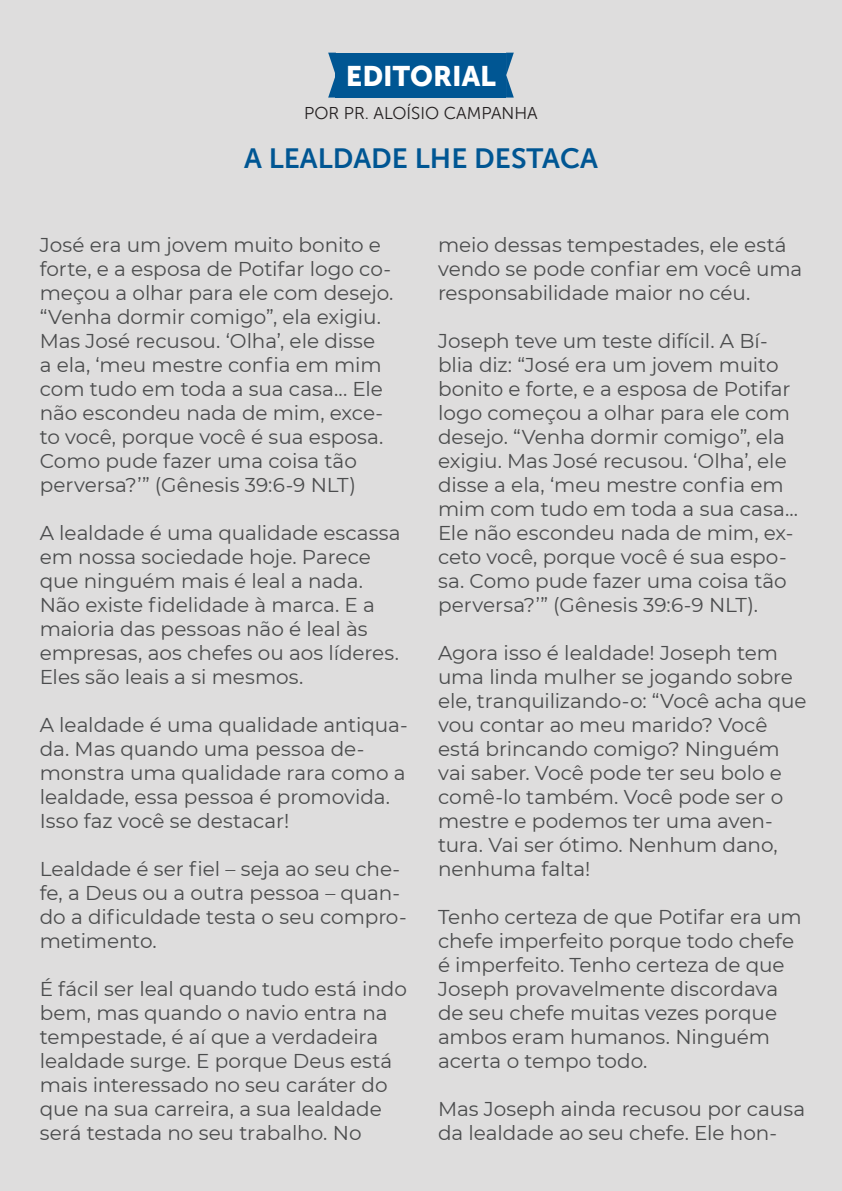
<style>
.page{position:relative;width:842px;height:1191px;background:#dedddd}
.page>*{position:absolute;margin:0;border:0;box-sizing:border-box;transform-origin:0 0}
.t_Editorial{font:28px "Museo Sans 700";color:#005693}
.cx_editorial{font:28px "Museo Sans 900";color:#fff}
.Texto{font:20px/24px "Montserrat";letter-spacing:-.005em;color:#4b4c4d}
.t1{font:17px "Museo Sans 300";color:#231f20}
</style>
<div class="page">
<div style="left:336px;top:53px;width:170px;height:45px;background:#005693"></div>
<svg style="left:328px;top:53px;width:8px;height:45px"></svg>
<svg style="left:506px;top:53px;width:8px;height:45px"></svg>
<p class="cx_editorial" style="left:346px;top:60px;width:152px">EDITORIAL</p>
<p class="t1" style="left:304px;top:104px;width:235px">POR PR. ALOÍSIO CAMPANHA</p>
<p class="t_Editorial" style="left:244px;top:143px;width:355px">A LEALDADE LHE DESTACA</p>
<p class="Texto" style="left:40px;top:232px;width:355px">José era um jovem muito bonito e forte, e a esposa de Potifar logo co&shy;meçou a olhar para ele com desejo. “Venha dormir comigo”, ela exigiu.<br>Mas José recusou. ‘Olha’, ele disse<br>a ela, ‘meu mestre confia em mim com tudo em toda a sua casa... Ele não escondeu nada de mim, exce&shy;to você, porque você é sua esposa.<br>Como pude fazer uma coisa tão perversa?’” (Gênesis 39:6-9 NLT)</p>
<p class="Texto" style="left:40px;top:520px;width:363px">A lealdade é uma qualidade escassa em nossa sociedade hoje. Parece que ninguém mais é leal a nada.<br>Não existe fidelidade à marca. E a maioria das pessoas não é leal às empresas, aos chefes ou aos líderes.<br>Eles são leais a si mesmos.</p>
<p class="Texto" style="left:40px;top:712px;width:369px">A lealdade é uma qualidade antiqua&shy;da. Mas quando uma pessoa de&shy;monstra uma qualidade rara como a lealdade, essa pessoa é promovida.<br>Isso faz você se destacar!</p>
<p class="Texto" style="left:40px;top:856px;width:368px">Lealdade é ser fiel – seja ao seu che&shy;fe, a Deus ou a outra pessoa – quan&shy;do a dificuldade testa o seu compro&shy;metimento.</p>
<p class="Texto" style="left:40px;top:976px;width:369px">É fácil ser leal quando tudo está indo bem, mas quando o navio entra na tempestade, é aí que a verdadeira lealdade surge. E porque Deus está mais interessado no seu caráter do que na sua carreira, a sua lealdade será testada no seu trabalho. No</p>
<p class="Texto" style="left:438px;top:232px;width:366px">meio dessas tempestades, ele está vendo se pode confiar em você uma responsabilidade maior no céu.</p>
<p class="Texto" style="left:438px;top:328px;width:362px">Joseph teve um teste difícil. A Bí&shy;blia diz: “José era um jovem muito bonito e forte, e a esposa de Potifar logo começou a olhar para ele com desejo. “Venha dormir comigo”, ela exigiu. Mas José recusou. ‘Olha’, ele disse a ela, ‘meu mestre confia em mim com tudo em toda a sua casa...<br>Ele não escondeu nada de mim, ex&shy;ceto você, porque você é sua espo&shy;sa. Como pude fazer uma coisa tão perversa?’” (Gênesis 39:6-9 NLT).</p>
<p class="Texto" style="left:438px;top:640px;width:370px">Agora isso é lealdade! Joseph tem uma linda mulher se jogando sobre ele, tranquilizando-o: “Você acha que vou contar ao meu marido? Você está brincando comigo? Ninguém vai saber. Você pode ter seu bolo e comê-lo também. Você pode ser o mestre e podemos ter uma aven&shy;tura. Vai ser ótimo. Nenhum dano, nenhuma falta!</p>
<p class="Texto" style="left:438px;top:904px;width:365px">Tenho certeza de que Potifar era um chefe imperfeito porque todo chefe é imperfeito. Tenho certeza de que<br>Joseph provavelmente discordava de seu chefe muitas vezes porque ambos eram humanos. Ninguém acerta o tempo todo.</p>
<p class="Texto" style="left:438px;top:1096px;width:369px">Mas Joseph ainda recusou por causa da lealdade ao seu chefe. Ele hon-</p>
</div>
